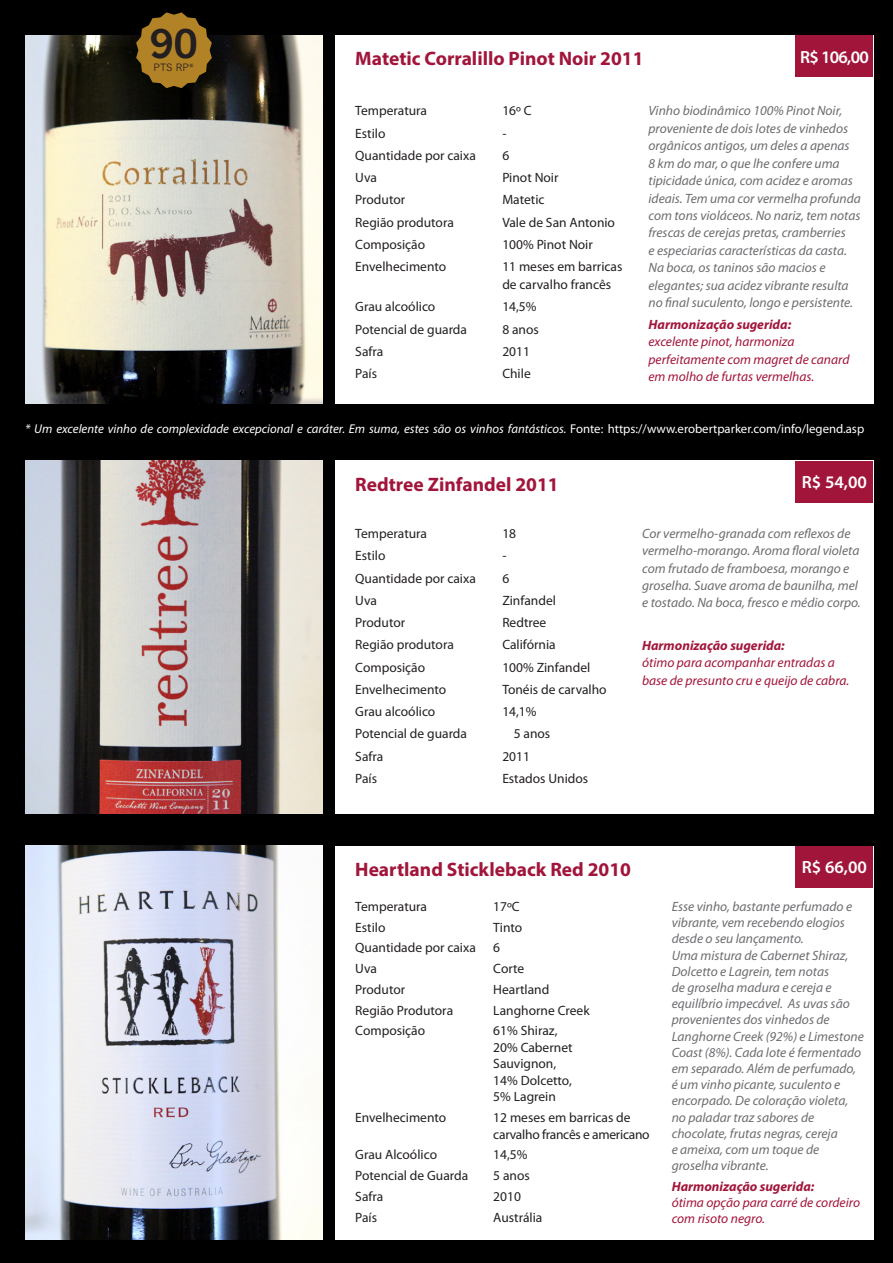
<style>
.page{position:relative;width:893px;height:1263px;background:#000}
.page>*{position:absolute;margin:0;border:0;box-sizing:border-box;transform-origin:0 0}
.t1{font:700 38.4px "News Gothic";color:#231f20}
.t2{font:700 19.5px "Myriad Pro";color:#a2153a}
.t3{font:600 17.7px "Myriad Pro";color:#fff}
.t4{font:italic 13.5px/16.2px "Myriad Pro";color:#6c6d70}
.t5{font:13.5px/16.5px "Myriad Pro";color:#231f20}
.t6{font:italic 13.5px/17.4px "Myriad Pro";color:#a2153a}
.t7{font:italic 700 13.5px "Myriad Pro";color:#a2153a}
.t8{font:13.5px/16.5px "Myriad Pro";letter-spacing:-.02em;color:#231f20}
.t9{font:italic 12.75px "Myriad Pro";color:#fff}
.t10{font:9.9px "News Gothic";color:#231f20}
.s1{font-style:normal}
</style>
<div class="page">
<div style="left:335px;top:35px;width:538px;height:368px;background:#fff"></div>
<div style="left:796px;top:35px;width:77px;height:42px;background:#a2153a"></div>
<img style="left:25px;top:35px;width:298px;height:368px">
<div style="left:335px;top:461px;width:538px;height:353px;background:#fff"></div>
<div style="left:796px;top:461px;width:77px;height:41px;background:#a2153a"></div>
<img style="left:25px;top:461px;width:298px;height:353px">
<div style="left:335px;top:846px;width:538px;height:393px;background:#fff"></div>
<div style="left:796px;top:846px;width:77px;height:41px;background:#a2153a"></div>
<img style="left:25px;top:846px;width:298px;height:393px">
<svg style="left:136px;top:12px;width:76px;height:76px"></svg>
<h1 class="t1" style="left:150px;top:20px;width:49px">90</h1>
<p class="t10" style="left:153px;top:62px;width:42px">PTS RP*</p>
<h2 class="t2" style="left:355px;top:46px;width:290px">Matetic Corralillo Pinot Noir 2011</h2>
<h3 class="t3" style="left:800px;top:45px;width:70px">R$ 106,00</h3>
<p class="t5" style="left:355px;top:102px;width:73px">Temperatura</p>
<p class="t5" style="left:502px;top:102px;width:31px">16º C</p>
<p class="t5" style="left:355px;top:125px;width:32px">Estilo</p>
<p class="t5" style="left:502px;top:125px;width:6px">-</p>
<p class="t5" style="left:355px;top:147px;width:122px">Quantidade por caixa</p>
<p class="t5" style="left:502px;top:147px;width:8px">6</p>
<p class="t5" style="left:355px;top:169px;width:23px">Uva</p>
<p class="t5" style="left:502px;top:169px;width:58px">Pinot Noir</p>
<p class="t5" style="left:355px;top:191px;width:51px">Produtor</p>
<p class="t5" style="left:502px;top:191px;width:44px">Matetic</p>
<p class="t5" style="left:355px;top:214px;width:100px">Região produtora</p>
<p class="t5" style="left:502px;top:214px;width:114px">Vale de San Antonio</p>
<p class="t5" style="left:355px;top:236px;width:71px">Composição</p>
<p class="t5" style="left:502px;top:236px;width:92px">100% Pinot Noir</p>
<p class="t5" style="left:355px;top:258px;width:92px">Envelhecimento</p>
<p class="t5" style="left:502px;top:257px;width:122px;line-height:18px">11 meses em barricas de carvalho francês</p>
<p class="t5" style="left:355px;top:298px;width:82px">Grau alcoólico</p>
<p class="t5" style="left:502px;top:298px;width:36px">14,5%</p>
<p class="t5" style="left:355px;top:321px;width:113px">Potencial de guarda</p>
<p class="t5" style="left:502px;top:321px;width:38px">8 anos</p>
<p class="t5" style="left:355px;top:343px;width:29px">Safra</p>
<p class="t5" style="left:502px;top:343px;width:29px">2011</p>
<p class="t5" style="left:355px;top:365px;width:23px">País</p>
<p class="t5" style="left:502px;top:365px;width:30px">Chile</p>
<p class="t4" style="left:648px;top:102px;width:214px;line-height:17.4px">Vinho biodinâmico 100% Pinot Noir, proveniente de dois lotes de vinhedos orgânicos antigos, um deles a apenas<br>8 km do mar, o que lhe confere uma tipicidade única, com acidez e aromas ideais. Tem uma cor vermelha profunda com tons violáceos. No nariz, tem notas frescas de cerejas pretas, cramberries<br>e especiarias características da casta.<br>Na boca, os taninos são macios e elegantes; sua acidez vibrante resulta no final suculento, longo e persistente.</p>
<p class="t7" style="left:648px;top:315px;width:144px">Harmonização sugerida:</p>
<p class="t6" style="left:648px;top:333px;width:202px">excelente pinot, harmoniza perfeitamente com magret de canard em molho de furtas vermelhas.</p>
<p class="t9" style="left:25px;top:421px;width:841px">* Um excelente vinho de complexidade excepcional e caráter. Em suma, estes são os vinhos fantásticos. <span class="s1">Fonte: https://www.erobertparker.com/info/legend.asp</span></p>
<h2 class="t2" style="left:355px;top:471px;width:205px">Redtree Zinfandel 2011</h2>
<h3 class="t3" style="left:802px;top:471px;width:67px">R$ 54,00</h3>
<p class="t4" style="left:642px;top:525px;width:220px;line-height:17.2px">Cor vermelho-granada com reflexos de vermelho-morango. Aroma floral violeta com frutado de framboesa, morango e groselha. Suave aroma de baunilha, mel e tostado. Na boca, fresco e médio corpo.</p>
<p class="t7" style="left:642px;top:637px;width:144px">Harmonização sugerida:</p>
<p class="t6" style="left:642px;top:654px;width:209px">ótimo para acompanhar entradas a base de presunto cru e queijo de cabra.</p>
<p class="t5" style="left:355px;top:525px;width:73px">Temperatura</p>
<p class="t5" style="left:502px;top:525px;width:15px">18</p>
<p class="t5" style="left:355px;top:547px;width:32px">Estilo</p>
<p class="t5" style="left:502px;top:547px;width:6px">-</p>
<p class="t5" style="left:355px;top:569px;width:122px">Quantidade por caixa</p>
<p class="t5" style="left:502px;top:569px;width:8px">6</p>
<p class="t5" style="left:355px;top:592px;width:23px">Uva</p>
<p class="t5" style="left:502px;top:592px;width:55px">Zinfandel</p>
<p class="t5" style="left:355px;top:614px;width:51px">Produtor</p>
<p class="t5" style="left:502px;top:614px;width:45px">Redtree</p>
<p class="t5" style="left:355px;top:636px;width:100px">Região produtora</p>
<p class="t5" style="left:502px;top:636px;width:55px">Califórnia</p>
<p class="t5" style="left:355px;top:658px;width:71px">Composição</p>
<p class="t5" style="left:502px;top:658px;width:89px">100% Zinfandel</p>
<p class="t5" style="left:355px;top:681px;width:92px">Envelhecimento</p>
<p class="t5" style="left:502px;top:681px;width:106px">Tonéis de carvalho</p>
<p class="t5" style="left:355px;top:703px;width:82px">Grau alcoólico</p>
<p class="t5" style="left:502px;top:703px;width:36px">14,1%</p>
<p class="t5" style="left:355px;top:725px;width:113px">Potencial de guarda</p>
<p class="t5" style="left:514px;top:725px;width:38px">5 anos</p>
<p class="t5" style="left:355px;top:747px;width:29px">Safra</p>
<p class="t5" style="left:502px;top:747px;width:29px">2011</p>
<p class="t5" style="left:355px;top:770px;width:23px">País</p>
<p class="t5" style="left:502px;top:770px;width:87px">Estados Unidos</p>
<h2 class="t2" style="left:355px;top:856px;width:277px">Heartland Stickleback Red 2010</h2>
<h3 class="t3" style="left:802px;top:856px;width:67px">R$ 66,00</h3>
<p class="t4" style="left:672px;top:898px;width:194px">Esse vinho, bastante perfumado e vibrante, vem recebendo elogios desde o seu lançamento.<br>Uma mistura de Cabernet Shiraz,<br>Dolcetto e Lagrein, tem notas<br>de groselha madura e cereja e equilíbrio impecável.   As uvas são provenientes dos vinhedos de<br>Langhorne Creek (92%) e Limestone<br>Coast (8%). Cada lote é fermentado em separado. Além de perfumado, é um vinho picante, suculento e encorpado. De coloração violeta, no paladar traz sabores de chocolate, frutas negras, cereja<br>e ameixa, com um toque de groselha vibrante.</p>
<p class="t7" style="left:672px;top:1177px;width:144px">Harmonização sugerida:</p>
<p class="t6" style="left:672px;top:1194px;width:190px;line-height:16.2px">ótima opção para carré de cordeiro com risoto negro.</p>
<p class="t5" style="left:355px;top:898px;width:73px">Temperatura</p>
<p class="t5" style="left:493px;top:898px;width:28px">17ºC</p>
<p class="t5" style="left:355px;top:919px;width:32px">Estilo</p>
<p class="t5" style="left:493px;top:919px;width:30px">Tinto</p>
<p class="t5" style="left:355px;top:939px;width:122px">Quantidade por caixa</p>
<p class="t5" style="left:493px;top:939px;width:8px">6</p>
<p class="t5" style="left:355px;top:960px;width:23px">Uva</p>
<p class="t5" style="left:493px;top:960px;width:32px">Corte</p>
<p class="t5" style="left:355px;top:981px;width:51px">Produtor</p>
<p class="t5" style="left:493px;top:981px;width:58px">Heartland</p>
<p class="t5" style="left:355px;top:1002px;width:99px">Região Produtora</p>
<p class="t5" style="left:493px;top:1002px;width:98px">Langhorne Creek</p>
<p class="t5" style="left:355px;top:1022px;width:71px">Composição</p>
<p class="t5" style="left:493px;top:1022px;width:81px">61% Shiraz,<br>20% Cabernet<br>Sauvignon,<br>14% Dolcetto,<br>5% Lagrein</p>
<p class="t5" style="left:355px;top:1109px;width:92px">Envelhecimento</p>
<p class="t8" style="left:493px;top:1109px;width:158px">12 meses em barricas de carvalho francês e americano</p>
<p class="t5" style="left:355px;top:1146px;width:83px">Grau Alcoólico</p>
<p class="t5" style="left:493px;top:1146px;width:36px">14,5%</p>
<p class="t5" style="left:355px;top:1167px;width:114px">Potencial de Guarda</p>
<p class="t5" style="left:493px;top:1167px;width:38px">5 anos</p>
<p class="t5" style="left:355px;top:1188px;width:29px">Safra</p>
<p class="t5" style="left:493px;top:1188px;width:29px">2010</p>
<p class="t5" style="left:355px;top:1209px;width:23px">País</p>
<p class="t5" style="left:493px;top:1209px;width:51px">Austrália</p>
</div>
